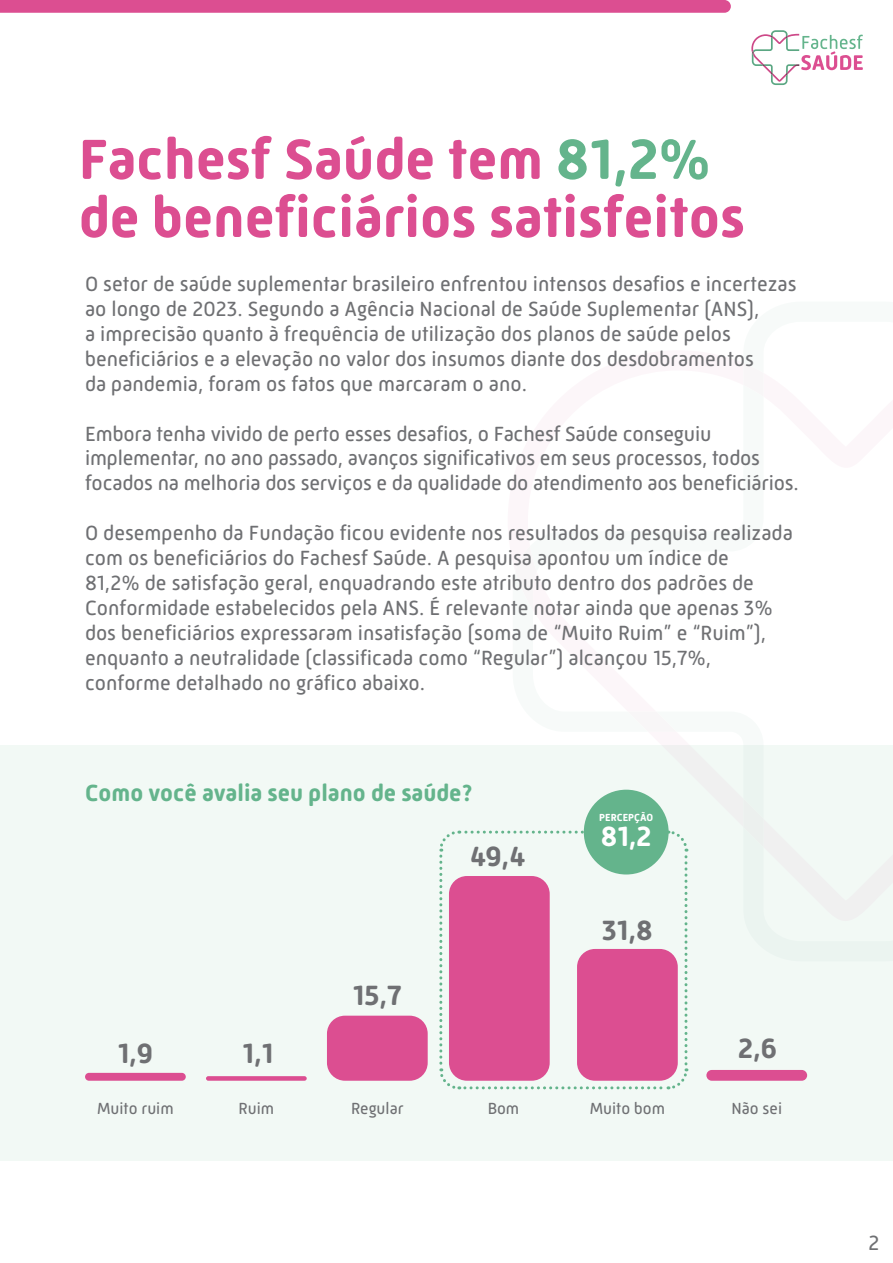
<style>
.page{position:relative;width:893px;height:1263px;background:#fff}
.page>*{position:absolute;margin:0;border:0;box-sizing:border-box;transform-origin:0 0}
.t1{font:700 57.75px/58.1px "Mic 32 New Rounded";color:#dc4e91}
.t2{font:700 28.5px "Mic 32 New Rounded";color:#6f7073}
.t3{font:700 28.5px "Mic 32 New Rounded";color:#fff}
.t4{font:700 23.85px "Mic 32 New Rounded";color:#64b48c}
.t5{font:21px/24.9px "Mic 32 New Rounded";color:#6f7073}
.t6{font:16.5px "Mic 32 New Rounded";color:#6f7073}
.t7{font:700 10.5px "Mic 32 New Rounded";color:#fff}
.s1{color:#64b48c}
</style>
<div class="page">
<div style="left:1px;top:745px;width:892px;height:416px;background:#f2f9f5"></div>
<svg style="left:751px;top:30px;width:112px;height:55px"></svg>
<svg style="left:0;top:0;width:731px;height:13px;background:#dc5193"></svg>
<div style="left:85px;top:1073px;width:101px;height:8px;background:#dc4e91;border-radius:4px"></div>
<div style="left:206px;top:1076px;width:101px;height:5px;background:#dc4e91;border-radius:2px"></div>
<div style="left:327px;top:1016px;width:101px;height:65px;background:#dc4e91;border-radius:18px"></div>
<div style="left:706px;top:1070px;width:101px;height:11px;background:#dc4e91;border-radius:5px"></div>
<svg style="left:439px;top:829px;width:250px;height:261px"></svg>
<div style="left:584px;top:790px;width:85px;height:84px;background:#64b48c;border-radius:50%"></div>
<p class="t1" style="left:79px;top:130px;width:668px">Fachesf Saúde tem <span class="s1">81,2% </span>de beneficiários satisfeitos</p>
<p class="t5" style="left:85px;top:271px;width:713px">O setor de saúde suplementar brasileiro enfrentou intensos desafios e incertezas ao longo de 2023. Segundo a Agência Nacional de Saúde Suplementar (ANS),<br>a imprecisão quanto à frequência de utilização dos planos de saúde pelos beneficiários e a elevação no valor dos insumos diante dos desdobramentos<br>da pandemia, foram os fatos que marcaram o ano.</p>
<p class="t5" style="left:85px;top:421px;width:715px">Embora tenha vivido de perto esses desafios, o Fachesf Saúde conseguiu implementar, no ano passado, avanços significativos em seus processos, todos focados na melhoria dos serviços e da qualidade do atendimento aos beneficiários.</p>
<p class="t5" style="left:85px;top:520px;width:709px">O desempenho da Fundação ficou evidente nos resultados da pesquisa realizada com os beneficiários do Fachesf Saúde. A pesquisa apontou um índice de<br>81,2% de satisfação geral, enquadrando este atributo dentro dos padrões de Conformidade estabelecidos pela ANS. É relevante notar ainda que apenas 3% dos beneficiários expressaram insatisfação (soma de “Muito Ruim” e “Ruim”), enquanto a neutralidade (classificada como “Regular”) alcançou 15,7%, conforme detalhado no gráfico abaixo.</p>
<p class="t4" style="left:85px;top:779px;width:389px">Como você avalia seu plano de saúde?</p>
<p class="t2" style="left:118px;top:1037px;width:37px">1,9</p>
<p class="t2" style="left:243px;top:1037px;width:32px">1,1</p>
<p class="t2" style="left:353px;top:978px;width:50px">15,7</p>
<p class="t2" style="left:470px;top:839px;width:57px">49,4</p>
<p class="t7" style="left:599px;top:811px;width:55px">PERCEPÇÃO</p>
<p class="t3" style="left:601px;top:820px;width:52px">81,2</p>
<p class="t2" style="left:602px;top:913px;width:52px">31,8</p>
<p class="t2" style="left:738px;top:1032px;width:40px">2,6</p>
<p class="t6" style="left:97px;top:1099px;width:78px">Muito ruim</p>
<p class="t6" style="left:239px;top:1099px;width:37px">Ruim</p>
<p class="t6" style="left:351px;top:1099px;width:54px">Regular</p>
<p class="t6" style="left:488px;top:1099px;width:33px">Bom</p>
<p class="t6" style="left:590px;top:1099px;width:77px">Muito bom</p>
<p class="t6" style="left:731px;top:1099px;width:52px">Não sei</p>
<p class="t5" style="left:868px;top:1230px;width:13px">2</p>
</div>
